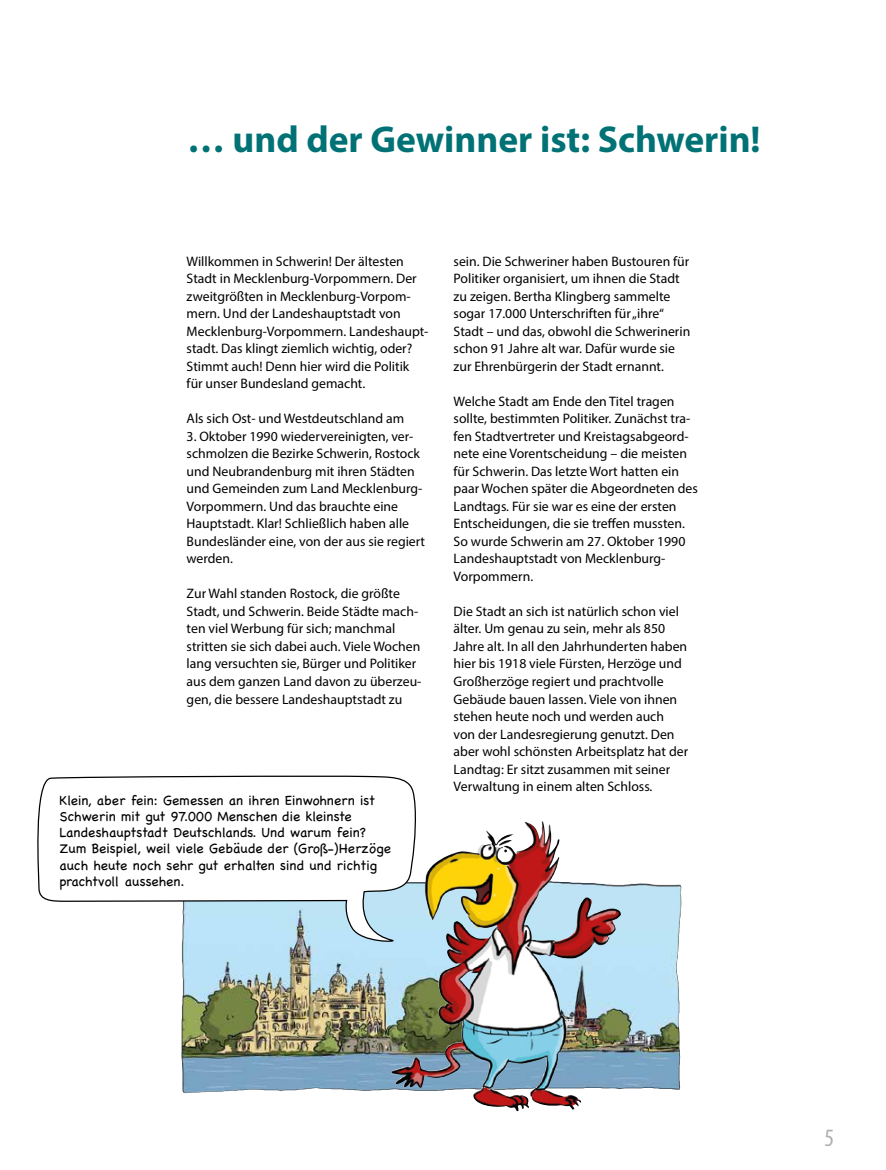
<style>
.page{position:relative;width:886px;height:1170px;background:#fff}
.page>*{position:absolute;margin:0;border:0;box-sizing:border-box;transform-origin:0 0}
.t1{font:700 37.5px "Myriad Pro";color:#007275}
.t2{font:condensed 25px "Myriad Pro";color:#b0b0b0}
.t3{font:13.75px/17.5px "Myriad Pro";color:#000}
.t4{font:13.75px/16.2px "Chalkboard";color:#000}
</style>
<div class="page">
<svg style="left:185px;top:821px;width:397px;height:291px"></svg>
<img style="left:181px;top:881px;width:499px;height:212px">
<img style="left:391px;top:821px;width:151px;height:252px">
<svg style="left:37px;top:775px;width:382px;height:168px"></svg>
<h1 class="t1" style="left:188px;top:115px;width:575px">… und der Gewinner ist: Schwerin!</h1>
<p class="t3" style="left:187px;top:252px;width:243px">Willkommen in Schwerin! Der ältesten Stadt in Mecklenburg-Vorpommern. Der zweitgrößten in Mecklenburg-Vorpom&shy;mern. Und der Landeshauptstadt von Mecklenburg-Vorpommern. Landeshaupt&shy;stadt. Das klingt ziemlich wichtig, oder?<br>Stimmt auch! Denn hier wird die Politik für unser Bundesland gemacht.</p>
<p class="t3" style="left:187px;top:409px;width:219px">Als sich Ost- und Westdeutschland am</p>
<p class="t3" style="left:187px;top:427px;width:240px">3. Oktober 1990 wiedervereinigten, ver&shy;schmolzen die Bezirke Schwerin, Rostock und Neubrandenburg mit ihren Städten und Gemeinden zum Land Mecklenburg-Vorpommern. Und das brauchte eine Hauptstadt. Klar! Schließlich haben alle Bundesländer eine, von der aus sie regiert werden.</p>
<p class="t3" style="left:187px;top:584px;width:236px">Zur Wahl standen Rostock, die größte Stadt, und Schwerin. Beide Städte mach&shy;ten viel Werbung für sich; manchmal stritten sie sich dabei auch. Viele Wochen lang versuchten sie, Bürger und Politiker aus dem ganzen Land davon zu überzeu&shy;gen, die bessere Landeshauptstadt zu</p>
<p class="t4" style="left:59px;top:791px;width:333px">Klein, aber fein: Gemessen an ihren Einwohnern ist Schwerin mit gut 97.000 Menschen die kleinste Landeshauptstadt Deutschlands. Und warum fein?<br>Zum Beispiel, weil viele Gebäude der (Groß-)Herzöge auch heute noch sehr gut erhalten sind und richtig prachtvoll aussehen.</p>
<p class="t3" style="left:454px;top:252px;width:238px">sein. Die Schweriner haben Bustouren für Politiker organisiert, um ihnen die Stadt zu zeigen. Bertha Klingberg sammelte sogar 17.000 Unterschriften für „ihre“ Stadt – und das, obwohl die Schwerinerin schon 91 Jahre alt war. Dafür wurde sie zur Ehrenbürgerin der Stadt ernannt.</p>
<p class="t3" style="left:454px;top:392px;width:246px">Welche Stadt am Ende den Titel tragen sollte, bestimmten Politiker. Zunächst tra&shy;fen Stadtvertreter und Kreistagsabgeord&shy;nete eine Vorentscheidung – die meisten für Schwerin. Das letzte Wort hatten ein paar Wochen später die Abgeordneten des Landtags. Für sie war es eine der ersten Entscheidungen, die sie treffen mussten.<br>So wurde Schwerin am 27. Oktober 1990<br>Landeshauptstadt von Mecklenburg-Vorpommern.</p>
<p class="t3" style="left:454px;top:602px;width:236px">Die Stadt an sich ist natürlich schon viel älter. Um genau zu sein, mehr als 850<br>Jahre alt. In all den Jahrhunderten haben hier bis 1918 viele Fürsten, Herzöge und Großherzöge regiert und prachtvolle Gebäude bauen lassen. Viele von ihnen stehen heute noch und werden auch von der Landesregierung genutzt. Den aber wohl schönsten Arbeitsplatz hat der Landtag: Er sitzt zusammen mit seiner Verwaltung in einem alten Schloss.</p>
<h2 class="t2" style="left:824px;top:1122px;width:11px">5</h2>
</div>
